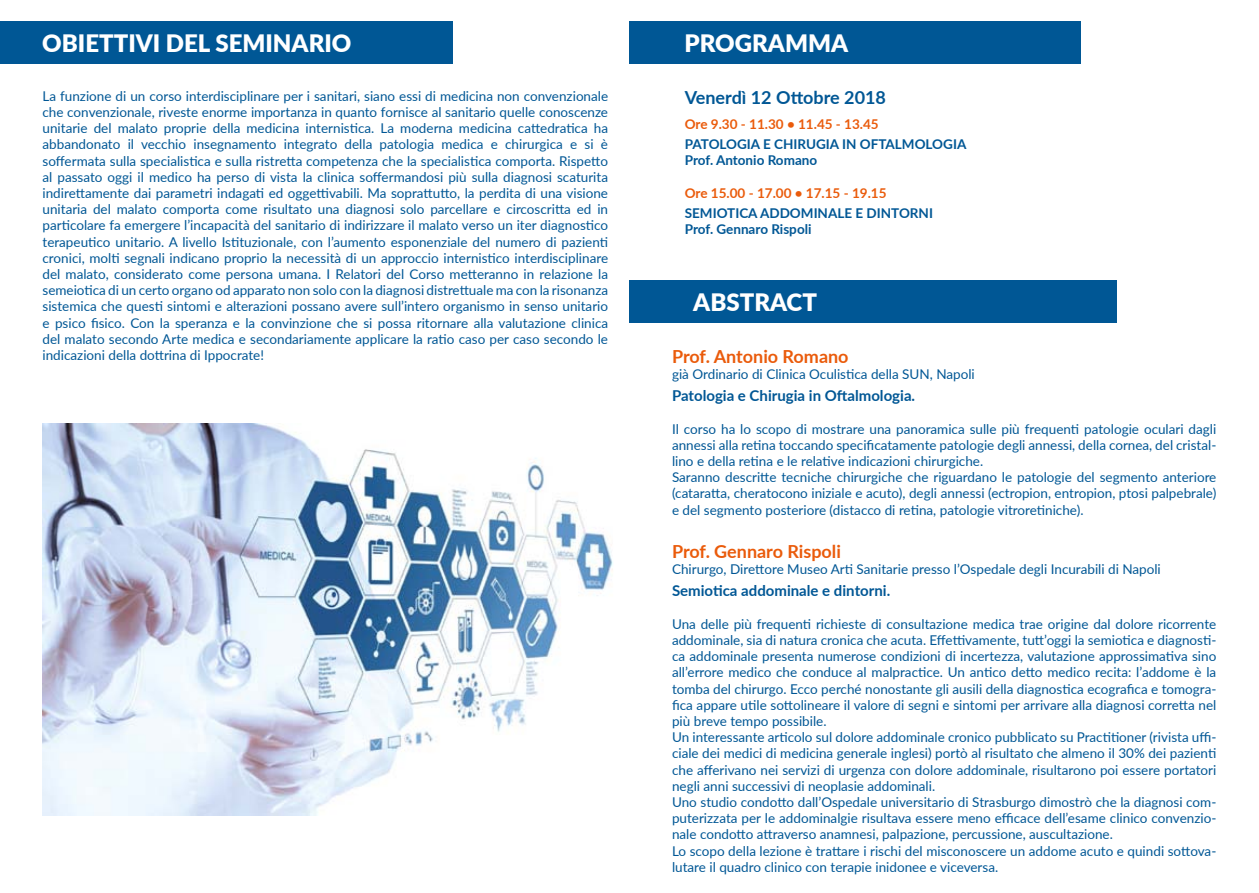
<style>
.page{position:relative;width:1259px;height:893px;background:#fff}
.page>*{position:absolute;margin:0;border:0;box-sizing:border-box;transform-origin:0 0}
.t1{font:900 24px "Lato";color:#fff}
.t2{font:700 18px "Lato";color:#ea5b0b}
.t3{font:700 18px "Lato";color:#005795}
.t4{font:700 15px "Lato";color:#005795}
.t5{font:13.5px/16.2px "Lato";color:#005795}
.t6{font:700 13.5px "Lato";color:#005795}
.t7{font:700 13.5px "Lato";color:#ea5b0b}
</style>
<div class="page">
<div style="left:0;top:21px;width:453px;height:43px;background:#005795"></div>
<div style="left:629px;top:21px;width:452px;height:43px;background:#005795"></div>
<div style="left:629px;top:280px;width:487px;height:43px;background:#005795"></div>
<img style="left:43px;top:424px;width:570px;height:391px">
<h1 class="t1" style="left:42px;top:25px;width:48px">OBIETTI</h1>
<h1 class="t1" style="left:136px;top:25px;width:217px">VI DEL SEMINARIO</h1>
<h1 class="t1" style="left:684px;top:25px;width:20px">PROGRAMMA</h1>
<h2 class="t3" style="left:685px;top:84px;width:203px">Venerdì 12 Ottobre 2018</h2>
<p class="t7" style="left:685px;top:114px;width:195px">Ore 9.30 - 11.30 • 11.45 - 13.45</p>
<p class="t6" style="left:685px;top:134px;width:18px">Patologia</p>
<p class="t6" style="left:763px;top:134px;width:39px">e Chirugia</p>
<p class="t6" style="left:842px;top:134px;width:39px">in Oftalmologia</p>
<p class="t6" style="left:685px;top:150px;width:134px">Prof. Antonio Romano</p>
<p class="t7" style="left:685px;top:183px;width:203px">Ore 15.00 - 17.00 • 17.15 - 19.15</p>
<p class="t6" style="left:685px;top:203px;width:16px">Semioti</p>
<p class="t6" style="left:739px;top:203px;width:31px">ca addominale</p>
<p class="t6" style="left:855px;top:203px;width:21px">e dintorni</p>
<p class="t6" style="left:685px;top:219px;width:128px">Prof. Gennaro Rispoli</p>
<p class="t5" style="left:43px;top:87px;width:567px;text-align:justify">La funzione di un corso interdisciplinare per i sanitari, siano essi di medicina non convenzionale che convenzionale, riveste enorme importanza in quanto fornisce al sanitario quelle conoscenze unitarie del malato proprie della medicina internistica. La moderna medicina cattedratica ha abbandonato il vecchio insegnamento integrato della patologia medica e chirurgica e si è soffermata sulla specialistica e sulla ristretta competenza che la specialistica comporta. Rispetto al passato oggi il medico ha perso di vista la clinica soffermandosi più sulla diagnosi scaturita indirettamente dai parametri indagati ed oggettivabili. Ma soprattutto, la perdita di una visione unitaria del malato comporta come risultato una diagnosi solo parcellare e circoscritta ed in particolare fa emergere l’incapacità del sanitario di indirizzare il malato verso un iter diagnostico terapeutico unitario. A livello Istituzionale, con l’aumento esponenziale del numero di pazienti cronici, molti segnali indicano proprio la necessità di un approccio internistico interdisciplinare del malato, considerato come persona umana. I Relatori del Corso metteranno in relazione la semeiotica di un certo organo od apparato non solo con la diagnosi distrettuale ma con la risonanza sistemica che questi sintomi e alterazioni possano avere sull’intero organismo in senso unitario e psico fisico. Con la speranza e la convinzione che si possa ritornare alla valutazione clinica del malato secondo Arte medica e secondariamente applicare la ratio caso per caso secondo le indicazioni della dottrina di Ippocrate!</p>
<h1 class="t1" style="left:693px;top:284px;width:125px">ABSTRACT</h1>
<h2 class="t2" style="left:672px;top:343px;width:178px">Prof. Antonio Romano</h2>
<p class="t5" style="left:672px;top:365px;width:304px">già Ordinario di Clinica Oculistica della SUN, Napoli</p>
<p class="t4" style="left:672px;top:385px;width:245px">Patologia e Chirugia in Oftalmologia.</p>
<p class="t5" style="left:672px;top:420px;width:546px">Il corso ha lo scopo di mostrare una panoramica sulle più frequenti patologie oculari dagli annessi alla retina toccando specificatamente patologie degli annessi, della cornea, del cristal&shy;lino e della retina e le relative indicazioni chirurgiche.<br>Saranno descritte tecniche chirurgiche che riguardano le patologie del segmento anteriore (cataratta, cheratocono iniziale e acuto), degli annessi (ectropion, entropion, ptosi palpebrale) e del segmento posteriore (distacco di retina, patologie vitroretiniche).</p>
<h2 class="t2" style="left:672px;top:538px;width:170px">Prof. Gennaro Rispoli</h2>
<p class="t5" style="left:672px;top:560px;width:490px">Chirurgo, Direttore Museo Arti Sanitarie presso l’Ospedale degli Incurabili di Napoli</p>
<p class="t4" style="left:672px;top:580px;width:220px">Semiotica addominale e dintorni.</p>
<p class="t5" style="left:672px;top:615px;width:546px">Una delle più frequenti richieste di consultazione medica trae origine dal dolore ricorrente addominale, sia di natura cronica che acuta. Effettivamente, tutt’oggi la semiotica e diagnosti&shy;ca addominale presenta numerose condizioni di incertezza, valutazione approssimativa sino all’errore medico che conduce al malpractice. Un antico detto medico recita: l’addome è la tomba del chirurgo. Ecco perché nonostante gli ausili della diagnostica ecografica e tomogra&shy;fica appare utile sottolineare il valore di segni e sintomi per arrivare alla diagnosi corretta nel più breve tempo possibile.<br>Un interessante articolo sul dolore addominale cronico pubblicato su Practitioner (rivista uffi&shy;ciale dei medici di medicina generale inglesi) portò al risultato che almeno il 30% dei pazienti che afferivano nei servizi di urgenza con dolore addominale, risultarono poi essere portatori negli anni successivi di neoplasie addominali.<br>Uno studio condotto dall’Ospedale universitario di Strasburgo dimostrò che la diagnosi com&shy;puterizzata per le addominalgie risultava essere meno efficace dell’esame clinico convenzio&shy;nale condotto attraverso anamnesi, palpazione, percussione, auscultazione.<br>Lo scopo della lezione è trattare i rischi del misconoscere un addome acuto e quindi sottova&shy;lutare il quadro clinico con terapie inidonee e viceversa.</p>
</div>
